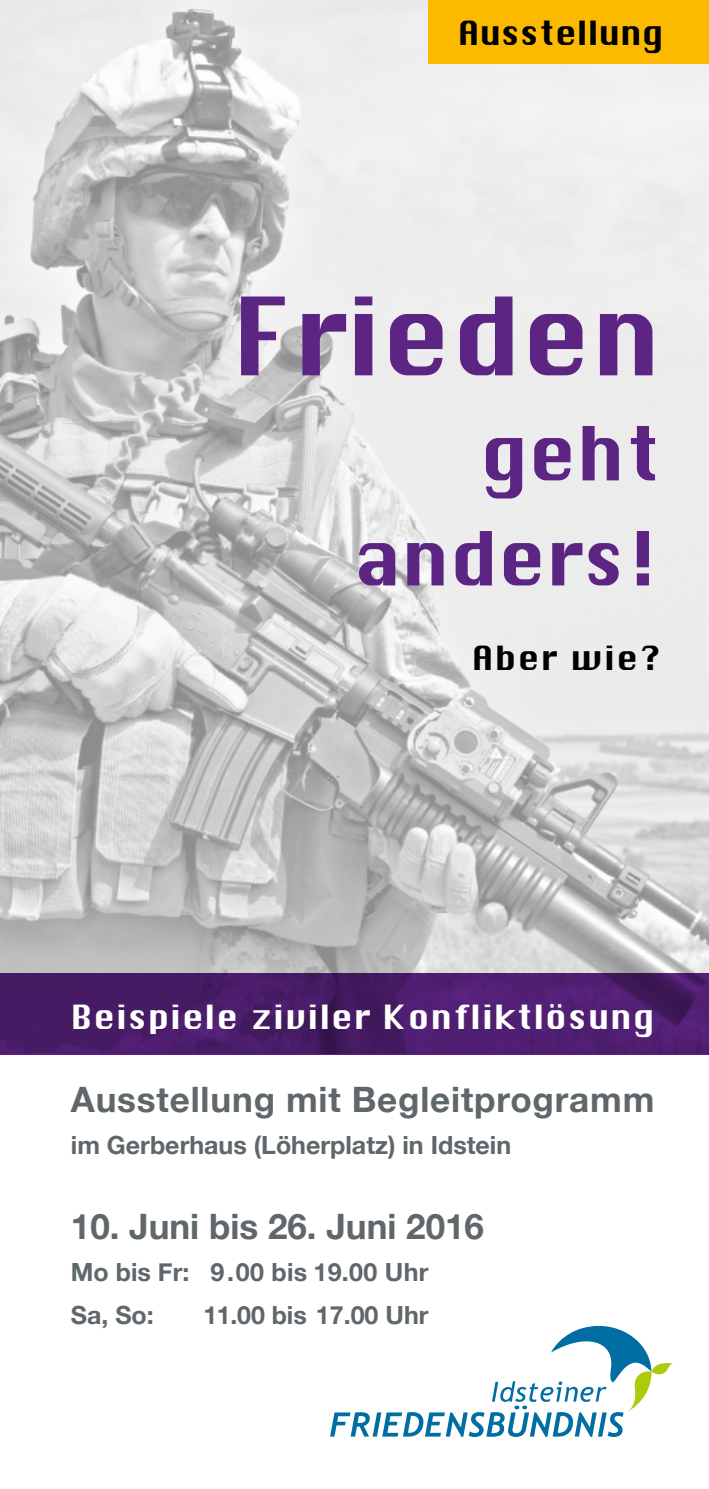
<style>
.page{position:relative;width:709px;height:1489px;background:#fff}
.page>*{position:absolute;margin:0;border:0;box-sizing:border-box;transform-origin:0 0}
.t1{font:105px "Chicago";color:#5c2483}
.t2{font:72.5px "Chicago";color:#5c2483}
.t3{font:700 35px "Helvetica Neue";letter-spacing:.025em;color:#5f676a}
.t4{font:700 35px "Helvetica Neue";color:#5f676a}
.t5{font:32.5px "Chicago";letter-spacing:.03em;color:#fff}
.schlagwort_20pt{font:32.5px "Chicago";color:#000}
.t6{font:700 25px "Helvetica Neue";color:#5f676a}
</style>
<div class="page">
<img style="left:0;top:0;width:709px;height:973px">
<div style="left:429px;top:0;width:280px;height:64px;background:#fbba00"></div>
<svg style="left:0;top:973px;width:709px;height:81px;background:#491c69"></svg>
<svg style="left:330px;top:1325px;width:343px;height:111px"></svg>
<p class="schlagwort_20pt" style="left:457px;top:12px;width:207px">Ausstellung</p>
<p class="t1" style="left:232px;top:270px;width:430px">Frieden</p>
<p class="t2" style="left:480px;top:408px;width:183px">geht</p>
<p class="t2" style="left:353px;top:513px;width:309px">anders!</p>
<p class="schlagwort_20pt" style="left:472px;top:637px;width:191px">Aber wie?</p>
<p class="t5" style="left:71px;top:996px;width:585px">Beispiele ziviler Konfliktlösung</p>
<p class="t3" style="left:71px;top:1071px;width:585px">Ausstellung mit Begleitprogramm</p>
<p class="t6" style="left:71px;top:1125px;width:442px">im Gerberhaus (Löherplatz) in Idstein</p>
<p class="t4" style="left:71px;top:1198px;width:414px">10. Juni bis 26. Juni 2016</p>
<p class="t6" style="left:71px;top:1252px;width:359px">Mo bis Fr: 9.00 bis 19.00 Uhr</p>
<p class="t6" style="left:71px;top:1294px;width:84px">Sa, So:</p>
<p class="t6" style="left:203px;top:1294px;width:227px">11.00 bis 17.00 Uhr</p>
</div>
